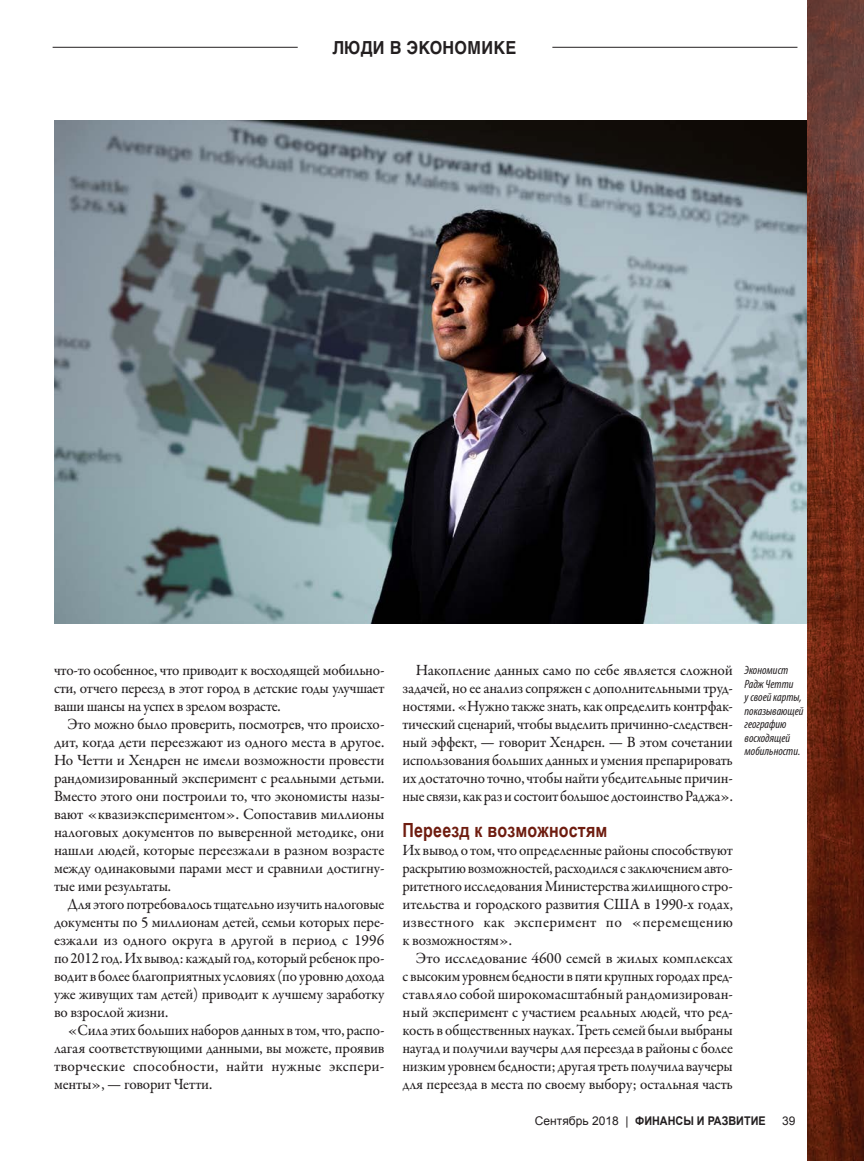
<style>
.page{position:relative;width:864px;height:1161px;background:#fff}
.page>*{position:absolute;margin:0;border:0;box-sizing:border-box;transform-origin:0 0}
.t1{font:700 19.5px "Arial Narrow";letter-spacing:.01em;color:#6e1c0f}
.t2{font:700 18px "Helvetica Cyr";letter-spacing:.02em;color:#231f20;scale:.9 1}
.t3{font:500 15.75px/18px "Garamond Premr Pro";letter-spacing:-.01em;color:#231f20;text-align:justify;scale:.95 1}
.t4{font:500 15.75px/18px "Garamond Premr Pro";letter-spacing:-.01em;color:#231f20;text-align:justify}
.t5{font:500 15.75px/18px "Garamond Premr Pro";letter-spacing:-.01em;color:#231f20;text-align:justify;scale:.94 1}
.t6{font:italic condensed 12px/13.5px "Myriad Pro";color:#231f20}
.t7{font:700 12px "Arial";color:#231f20;scale:.9 1}
.t8{font:12px "Arial";color:#231f20}
.s1{font-weight:400}
</style>
<div class="page">
<hr style="left:53px;top:47px;width:245px;height:1px;background:#231f20">
<hr style="left:552px;top:47px;width:245px;height:1px;background:#231f20">
<img style="left:54px;top:121px;width:754px;height:503px">
<img style="left:808px;top:0;width:56px;height:1161px">
<p class="t2" style="left:332px;top:37px;width:206px">ЛЮДИ В ЭКОНОМИКЕ</p>
<p class="t3" style="left:54px;top:661px;width:349px">что-то особенное, что приводит к восходящей мобильно&shy;сти, отчего переезд в этот город в детские годы улучшает ваши шансы на успех в зрелом возрасте.</p>
<p class="t3" style="left:54px;top:715px;width:349px;text-indent:13px">Это можно было проверить, посмотрев, что происхо&shy;дит, когда дети переезжают из одного места в другое.<br>Но Четти и Хендрен не имели возможности провести рандомизированный эксперимент с реальными детьми.<br>Вместо этого они построили то, что экономисты назы&shy;вают «квазиэкспериментом». Сопоставив миллионы налоговых документов по выверенной методике, они нашли людей, которые переезжали в разном возрасте между одинаковыми парами мест и сравнили достигну&shy;тые ими результаты.</p>
<p class="t5" style="left:54px;top:895px;width:353px;text-indent:14px">Для этого потребовалось тщательно изучить налоговые документы по 5 миллионам детей, семьи которых пере&shy;езжали из одного округа в другой в период с 1996 по 2012 год. Их вывод: каждый год, который ребенок про&shy;водит в более благоприятных условиях (по уровню дохода уже живущих там детей) приводит к лучшему заработку во взрослой жизни.</p>
<p class="t5" style="left:54px;top:1021px;width:353px;text-indent:14px">«Сила этих больших наборов данных в том, что, распо&shy;лагая соответствующими данными, вы можете, проявив творческие способности, найти нужные экспери&shy;менты», — говорит Четти.</p>
<p class="t4" style="left:402px;top:661px;width:332px;text-indent:14px">Накопление данных само по себе является сложной задачей, но ее анализ сопряжен с дополнительными труд&shy;ностями. «Нужно также знать, как определить контрфак&shy;тический сценарий, чтобы выделить причинно-следствен&shy;ный эффект, — говорит Хендрен. — В этом сочетании использования больших данных и умения препарировать их достаточно точно, чтобы найти убедительные причин&shy;ные связи, как раз и состоит большое достоинство Раджа».</p>
<p class="t1" style="left:402px;top:815px;width:206px">Переезд к возможностям</p>
<p class="t3" style="left:402px;top:841px;width:349px">Их вывод о том, что определенные районы способствуют раскрытию возможностей, расходился с заключением авто&shy;ритетного исследования Министерства жилищного стро&shy;ительства и городского развития США в 1990-х годах, известного как эксперимент по «перемещению к возможностям».</p>
<p class="t4" style="left:402px;top:949px;width:332px;text-indent:14px">Это исследование 4600 семей в жилых комплексах с высоким уровнем бедности в пяти крупных городах пред&shy;ставляло собой широкомасштабный рандомизирован&shy;ный эксперимент с участием реальных людей, что ред&shy;кость в общественных науках. Треть семей были выбраны наугад и получили ваучеры для переезда в районы с более низким уровнем бедности; другая треть получила ваучеры для переезда в места по своему выбору; остальная часть</p>
<p class="t6" style="left:745px;top:664px;width:61px">Экономист<br>Радж Четти<br>у своей карты, показывающей географию восходящей мобильности.</p>
<p class="t7" style="left:535px;top:1113px;width:258px"><span class="s1">Сентябрь 2018 |</span> ФИНАНСЫ И РАЗВИТИЕ</p>
<p class="t8" style="left:782px;top:1113px;width:15px">39</p>
</div>
